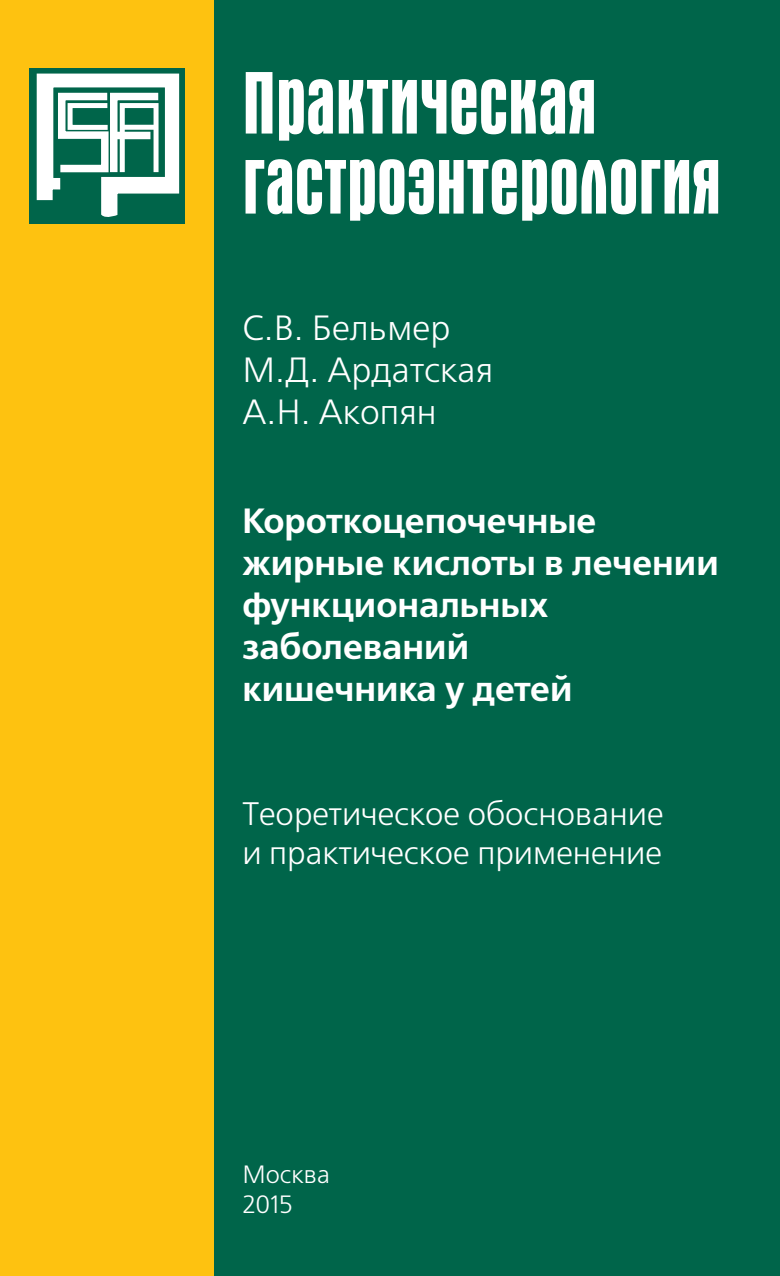
<style>
.page{position:relative;width:780px;height:1276px;background:#00654a}
.page>*{position:absolute;margin:0;border:0;box-sizing:border-box;transform-origin:0 0}
.t1{font:90px/80px "Apical Medium C";color:#fff}
.t2{font:35px/42px "Free Set Demi C";color:#fff}
.t3{font:35px/42px "Free Set C";color:#fff}
.t4{font:32.5px/39px "Free Set C";color:#fff}
.t5{font:25px/30px "Free Set C";color:#fff}
</style>
<div class="page">
<div style="left:1px;top:0;width:213px;height:1276px;background:#fec210"></div>
<div style="left:0;top:0;width:10px;height:1276px;background:#fec210"></div>
<div style="left:29px;top:68px;width:156px;height:156px;background:#00654a"></div>
<svg style="left:36px;top:73px;width:144px;height:144px"></svg>
<div style="left:114px;top:132px;width:36px;height:7px;background:#fff"></div>
<div style="left:68px;top:103px;width:42px;height:27px;border:5px solid #fff"></div>
<div style="left:120px;top:103px;width:38px;height:72px;border:5px solid #fff"></div>
<div style="left:122px;top:125px;width:34px;height:5px;background:#fff"></div>
<h1 class="t1" style="left:242px;top:63px;width:480px">Практическая гастроэнтерология</h1>
<p class="t3" style="left:242px;top:309px;width:252px">С.В. Бельмер<br>М.Д. Ардатская<br>А.Н. Акопян</p>
<p class="t2" style="left:242px;top:501px;width:478px">Короткоцепочечные жирные кислоты в лечении функциональных заболеваний<br>кишечника у детей</p>
<p class="t4" style="left:242px;top:795px;width:422px">Теоретическое обоснование и практическое применение</p>
<p class="t5" style="left:242px;top:1160px;width:89px">Москва<br>2015</p>
</div>
